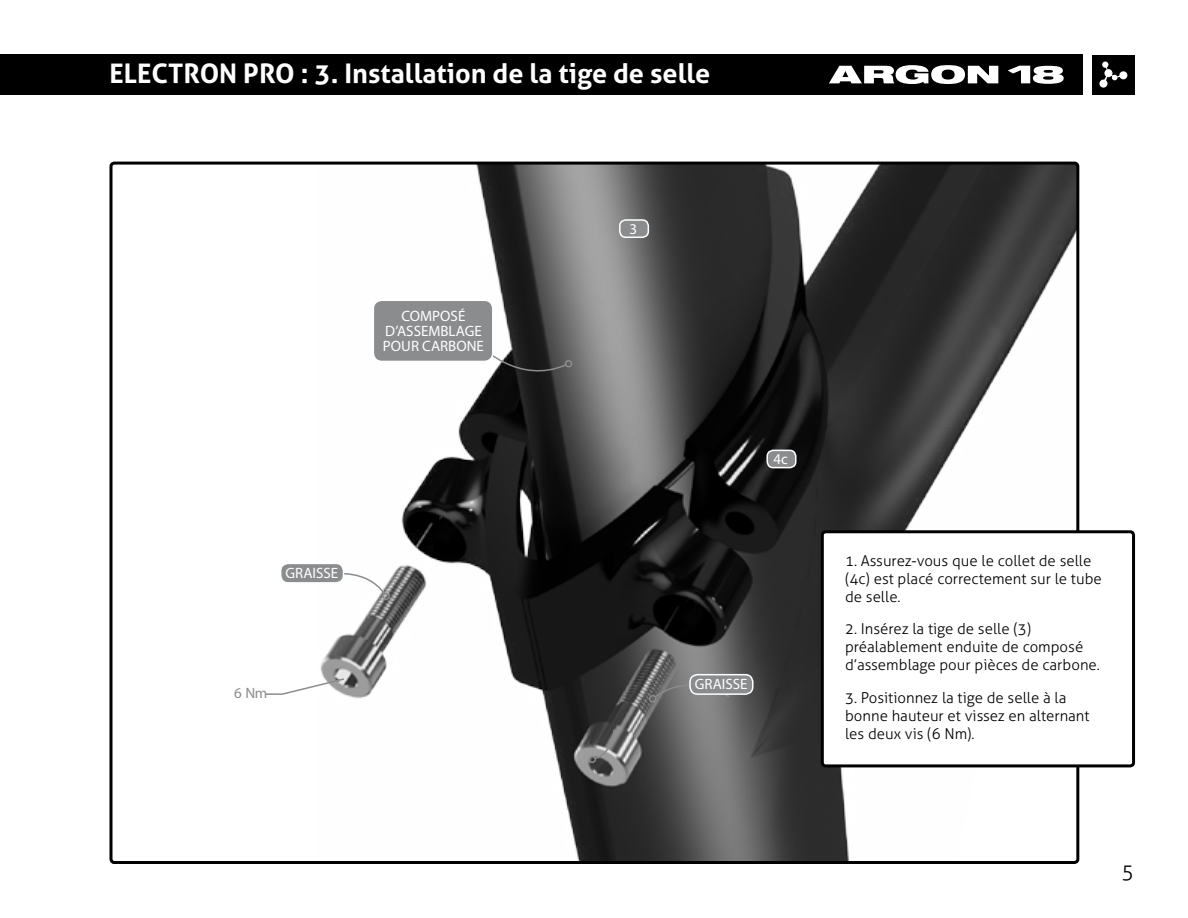
<style>
.page{position:relative;width:1188px;height:918px;background:#fff}
.page>*{position:absolute;margin:0;border:0;box-sizing:border-box;transform-origin:0 0}
.t1{font:700 27px "Aller";color:#fff}
.t2{font:300 21px "Aller";color:#000}
.t3{font:300 15px/18px "Aller";color:#000}
.t4{font:15px/15px "Myriad Pro";color:#fff;text-align:center}
.t5{font:15px "Myriad Pro";color:#8a8c8e}
</style>
<div class="page">
<div style="left:0;top:54px;width:1082px;height:41px;background:#000"></div>
<svg style="left:829px;top:65px;width:169px;height:19px"></svg>
<svg style="left:1008px;top:66px;width:56px;height:18px"></svg>
<div style="left:1092px;top:55px;width:43px;height:39px;background:#000"></div>
<svg style="left:1099px;top:61px;width:29px;height:27px"></svg>
<img style="left:320px;top:166px;width:755px;height:694px">
<div style="left:822px;top:532px;width:312px;height:234px;background:#fff;border-radius:3px"></div>
<div style="left:821px;top:530px;width:314px;height:237px;border:3px solid #000;border-radius:3px"></div>
<div style="left:620px;top:220px;width:28px;height:17px;background:#8a8c8e;border-radius:6px"></div>
<div style="left:619px;top:219px;width:30px;height:19px;border:2px solid #fff;border-radius:6px"></div>
<div style="left:767px;top:450px;width:29px;height:18px;background:#8a8c8e;border-radius:6px"></div>
<div style="left:766px;top:450px;width:31px;height:18px;border:2px solid #fff;border-radius:6px"></div>
<svg style="left:479px;top:344px;width:94px;height:41px"></svg>
<svg style="left:332px;top:569px;width:54px;height:27px"></svg>
<div style="left:382px;top:592px;width:8px;height:8px;border:2px solid #8a8c8e;border-radius:3px"></div>
<svg style="left:653px;top:671px;width:78px;height:28px"></svg>
<div style="left:649px;top:695px;width:8px;height:8px;border:2px solid #8a8c8e;border-radius:3px"></div>
<svg style="left:266px;top:677px;width:80px;height:19px"></svg>
<svg style="left:593px;top:728px;width:23px;height:32px"></svg>
<div style="left:589px;top:756px;width:7px;height:7px;border:2px solid #8a8c8e;border-radius:50%"></div>
<div style="left:281px;top:563px;width:62px;height:20px;background:#8a8c8e;border-radius:8px"></div>
<div style="left:280px;top:563px;width:64px;height:21px;border:2px solid #fff;border-radius:8px"></div>
<div style="left:690px;top:675px;width:63px;height:19px;background:#8a8c8e;border-radius:8px"></div>
<div style="left:689px;top:674px;width:65px;height:21px;border:2px solid #fff;border-radius:8px"></div>
<div style="left:373px;top:300px;width:120px;height:61px;background:#8a8c8e;border-radius:9px"></div>
<div style="left:373px;top:300px;width:121px;height:62px;border:2px solid #fff;border-radius:9px"></div>
<h1 class="t1" style="left:110px;top:57px;width:602px">ELECTRON PRO : 3. Installation de la tige de selle</h1>
<p class="t4" style="left:383px;top:308px;width:102px">COMPOSÉ<br>D’ASSEMBLAGE<br>POUR CARBONE</p>
<p class="t4" style="left:286px;top:565px;width:54px">GRAISSE</p>
<p class="t5" style="left:234px;top:684px;width:34px">6 Nm</p>
<p class="t4" style="left:630px;top:221px;width:9px">3</p>
<p class="t4" style="left:774px;top:451px;width:16px">4c</p>
<p class="t4" style="left:695px;top:676px;width:54px">GRAISSE</p>
<p class="t3" style="left:845px;top:551px;width:258px">1. Assurez-vous que le collet de selle (4c) est placé correctement sur le tube de selle.</p>
<p class="t3" style="left:845px;top:620px;width:256px">2. Insérez la tige de selle (3) préalablement enduite de composé d’assemblage pour pièces de carbone.</p>
<p class="t3" style="left:845px;top:689px;width:246px">3. Positionnez la tige de selle à la bonne hauteur et vissez en alternant les deux vis (6 Nm).</p>
<h2 class="t2" style="left:1121px;top:859px;width:14px">5</h2>
</div>
